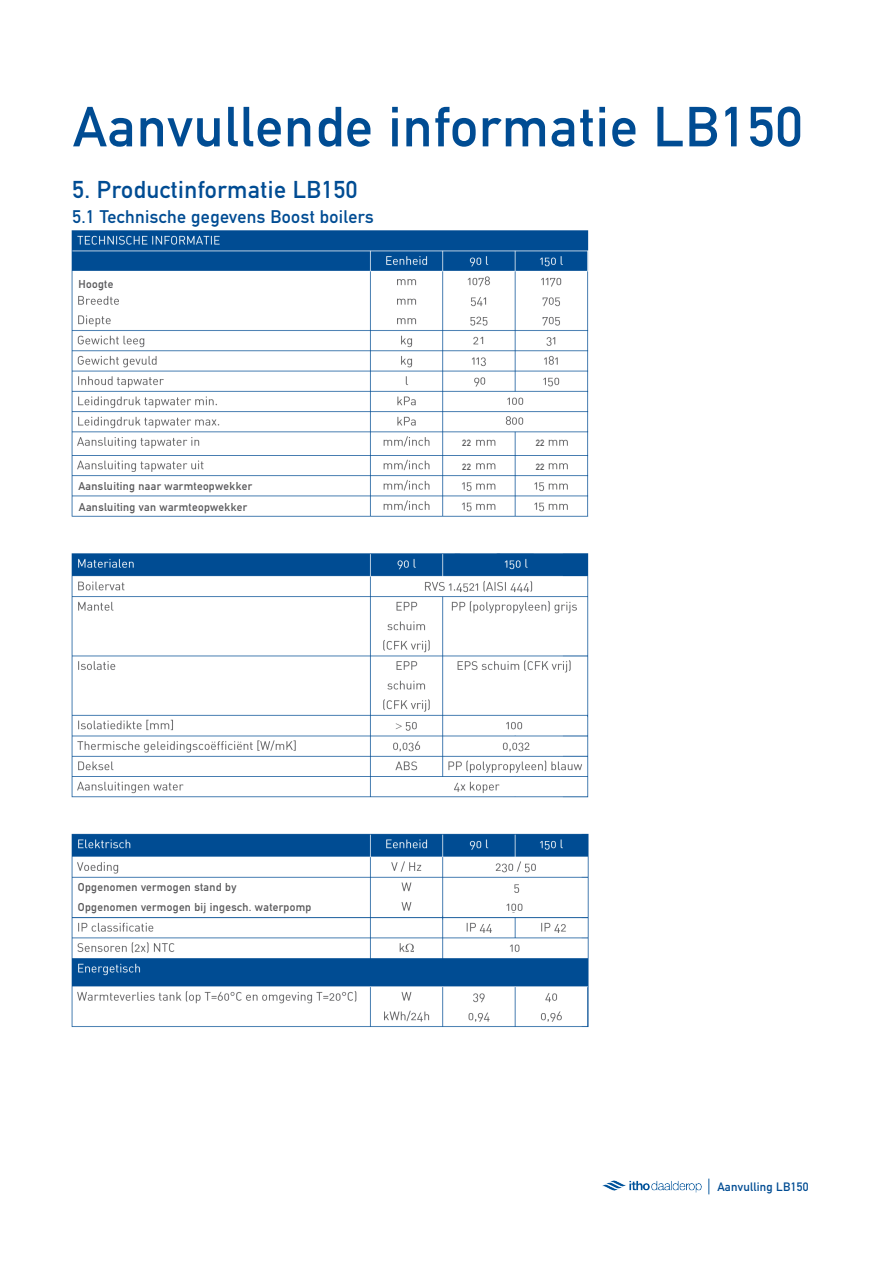
<style>
.page{position:relative;width:893px;height:1263px;background:#fff}
.page>*{position:absolute;margin:0;border:0;box-sizing:border-box;transform-origin:0 0}
.t1{font:55.5px "DIN Mittelschrift Std";letter-spacing:.02em;color:#004c93}
.t2{font:24px "DIN Mittelschrift Std";letter-spacing:.02em;color:#004c93}
.t3{font:18px "DIN Mittelschrift Std";letter-spacing:.02em;color:#004c93}
.t4{font:12px "DIN Mittelschrift Std";letter-spacing:.02em;color:#004c93}
.t5{font:11.25px "DIN Mittelschrift Std";letter-spacing:.03em;color:#58585a}
.t6{font:9px "DIN Mittelschrift Std";letter-spacing:.025em;color:#58585a}
</style>
<div class="page">
<img style="left:71px;top:230px;width:518px;height:797px">
<div style="left:460px;top:436px;width:12px;height:13px;background:#fff"></div>
<div style="left:460px;top:460px;width:12px;height:12px;background:#fff"></div>
<div style="left:533px;top:436px;width:12px;height:13px;background:#fff"></div>
<div style="left:533px;top:460px;width:12px;height:12px;background:#fff"></div>
<div style="left:75px;top:479px;width:205px;height:15px;background:#fff"></div>
<div style="left:76px;top:499px;width:204px;height:15px;background:#fff"></div>
<div style="left:75px;top:276px;width:205px;height:15px;background:#fff"></div>
<div style="left:74px;top:879px;width:227px;height:16px;background:#fff"></div>
<div style="left:74px;top:899px;width:227px;height:15px;background:#fff"></div>
<img style="left:603px;top:1178px;width:106px;height:16px">
<p class="t1" style="left:73px;top:94px;width:731px">Aanvullende informatie LB150</p>
<p class="t2" style="left:72px;top:175px;width:286px">5. Productinformatie LB150</p>
<p class="t3" style="left:72px;top:206px;width:303px">5.1 Technische gegevens Boost boilers</p>
<p class="t5" style="left:79px;top:277px;width:36px">Hoogte</p>
<p class="t5" style="left:78px;top:480px;width:175px">Aansluiting naar warmteopwekker</p>
<p class="t5" style="left:79px;top:501px;width:170px">Aansluiting van warmteopwekker</p>
<p class="t5" style="left:78px;top:880px;width:160px">Opgenomen vermogen stand by</p>
<p class="t5" style="left:78px;top:900px;width:235px">Opgenomen vermogen bij ingesch. waterpomp</p>
<p class="t6" style="left:462px;top:438px;width:10px">22</p>
<p class="t6" style="left:462px;top:461px;width:10px">22</p>
<p class="t6" style="left:536px;top:438px;width:10px">22</p>
<p class="t6" style="left:536px;top:461px;width:10px">22</p>
<p class="t4" style="left:717px;top:1180px;width:93px">Aanvulling LB150</p>
</div>
